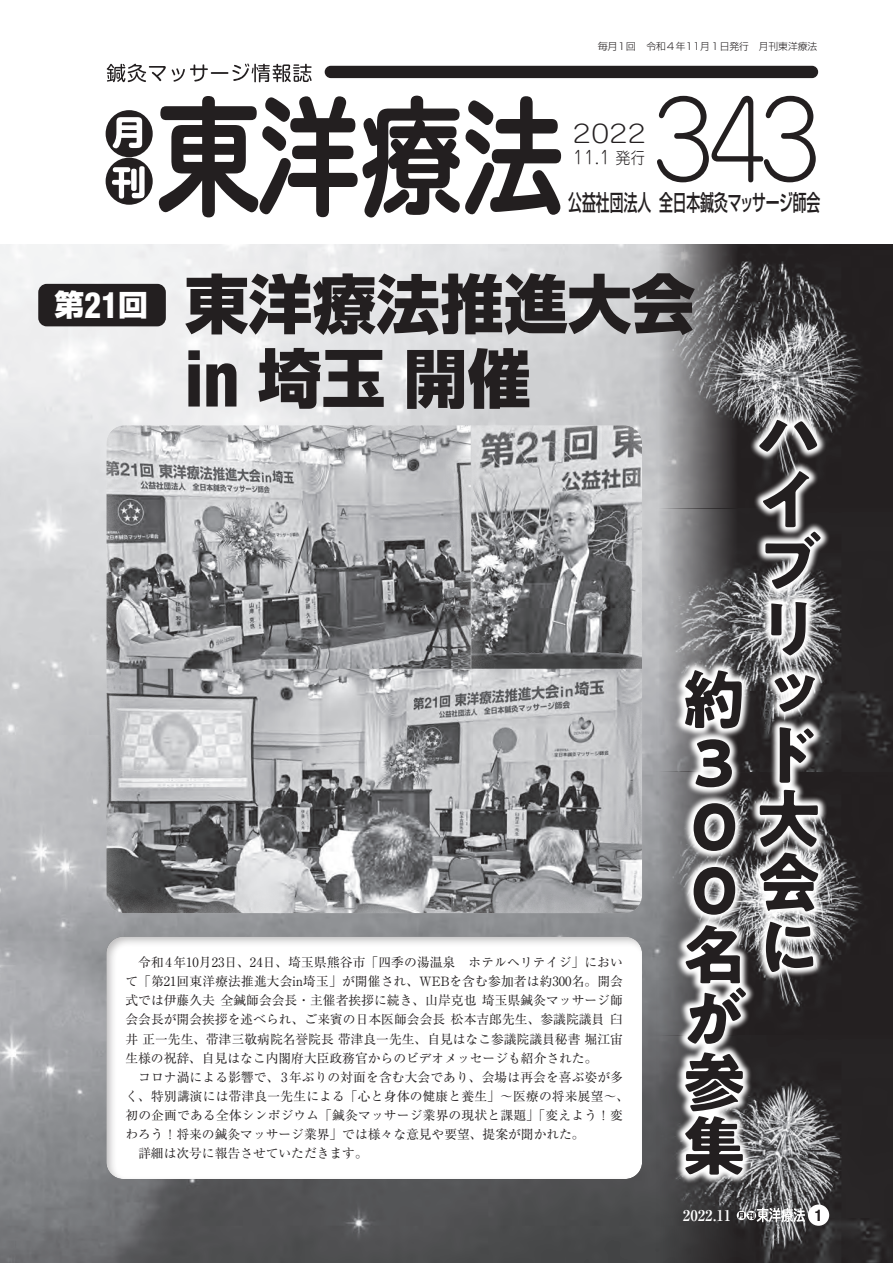
<style>
.page{position:relative;width:893px;height:1263px;background:#fff}
.page>*{position:absolute;margin:0;border:0;box-sizing:border-box;transform-origin:0 0}
.t1{font:105px "Jun 101 Pro Light 90 msp RKSJ H";color:#231f20;scale:.96 1}
.t2{font:700 63.75px/63.8px "PA1 Gothic Std";color:#231f20}
.t3{font:800 63.75px/74.4px "Shin Go Pro";color:#231f20}
.t4{font:800 29.7px "Shin Go Pro";color:#fff}
.t5{font:24.3px "Jun 101 Pro Light 90 msp RKSJ H";color:#231f20;scale:1.2 1}
.t6{font:22.35px "Shin Go Pro Medium 90 msp RKSJ H";color:#231f20;scale:.62 1}
.t7{font:17.55px "Jun 101 Pro Light 90 msp RKSJ H";color:#231f20}
.t8{font:700 condensed 15.9px "Helvetica Neue LT Std";color:#231f20}
.t9{font:700 14.85px "Ryumin Pro";color:#fff}
.t10{font:12.75px/19.2px "Ryumin Pro";letter-spacing:.01em;color:#231f20;text-align:justify}
.t11{font:9.75px "Shin Go Pro Light 90 msp RKSJ H";color:#231f20;scale:1.05 1}
.s1{font-size:16.2px}
.s2{font-family:"Helvetica Neue LT Std";font-stretch:condensed;font-size:36.3px}
.s3{font-family:"Helvetica Neue LT Std";font-stretch:condensed;font-size:77.85px}
</style>
<div class="page">
<img style="left:0;top:244px;width:657px;height:1019px">
<img style="left:657px;top:244px;width:236px;height:1019px">
<div style="left:38px;top:284px;width:128px;height:42px;background:#231f20;border-radius:9px"></div>
<svg style="left:675px;top:410px;width:155px;height:775px"></svg>
<div style="left:808px;top:1204px;width:21px;height:22px;background:#fff;border-radius:50%"></div>
<svg style="left:738px;top:1208px;width:67px;height:14px"></svg>
<div style="left:106px;top:110px;width:47px;height:47px;background:#231f20;border-radius:50%"></div>
<div style="left:106px;top:158px;width:47px;height:47px;background:#231f20;border-radius:50%"></div>
<svg style="left:107px;top:64px;width:59px;height:18px"></svg>
<svg style="left:172px;top:64px;width:140px;height:18px"></svg>
<svg style="left:113px;top:117px;width:29px;height:31px"></svg>
<svg style="left:112px;top:166px;width:33px;height:33px"></svg>
<svg style="left:159px;top:96px;width:402px;height:121px"></svg>
<div style="left:325px;top:66px;width:493px;height:12px;background:#231f20;border-radius:6px"></div>
<div style="left:104px;top:933px;width:538px;height:249px;background:#fff"></div>
<div style="left:104px;top:424px;width:540px;height:489px;background:#fff;opacity:.3"></div>
<p class="t11" style="left:598px;top:38px;width:210px">毎月１回　令和４年11月１日発行　月刊東洋療法</p>
<h3 class="t5" style="left:573px;top:114px;width:63px">2022</h3>
<h3 class="t7" style="left:573px;top:143px;width:74px">11.1 <span class="s1">発行</span></h3>
<h1 class="t1" style="left:652px;top:57px;width:179px">343</h1>
<h3 class="t4" style="left:54px;top:282px;width:95px">第<span class="s2">21</span>回</h3>
<h3 class="t6" style="left:568px;top:184px;width:408px">公益社団法人全日本鍼灸マッサージ師会</h3>
<h2 class="t3" style="left:185px;top:260px;width:512px">東洋療法推進大会<span class="s3">in</span> 埼玉開催</h2>
<p class="t10" style="left:125px;top:952px;width:499px;text-indent:13px">令和4年10月23日、24日、埼玉県熊谷市「四季の湯温泉　ホテルヘリテイジ」において「第21回東洋療法推進大会in埼玉」が開催され、WEBを含む参加者は約300名。開会式では伊藤久夫 全鍼師会会長・主催者挨拶に続き、山岸克也 埼玉県鍼灸マッサージ師会会長が開会挨拶を述べられ、ご来賓の日本医師会会長 松本吉郎先生、参議院議員 臼井 正一先生、帯津三敬病院名誉院長 帯津良一先生、自見はなこ参議院議員秘書 堀江宙生様の祝辞、自見はなこ内閣府大臣政務官からのビデオメッセージも紹介された。</p>
<p class="t10" style="left:138px;top:1066px;width:486px">コロナ渦による影響で、3年ぶりの対面を含む大会であり、会場は再会を喜ぶ姿が多</p>
<p class="t10" style="left:125px;top:1086px;width:505px">く、特別講演には帯津良一先生による「心と身体の健康と養生」～医療の将来展望～、</p>
<p class="t10" style="left:125px;top:1105px;width:499px">初の企画である全体シンポジウム「鍼灸マッサージ業界の現状と課題」「変えよう！変</p>
<p class="t10" style="left:125px;top:1124px;width:461px">わろう！将来の鍼灸マッサージ業界」では様々な意見や要望、提案が聞かれた。</p>
<p class="t10" style="left:138px;top:1143px;width:231px">詳細は次号に報告させていただきます。</p>
<h2 class="t2" style="left:682px;top:675px;width:65px">約<br>３<br>０<br>０名が参集</h2>
<h2 class="t2" style="left:757px;top:412px;width:65px">ハイブリッド大会に</h2>
<p class="t9" style="left:683px;top:1203px;width:50px">2022.11</p>
<p class="t8" style="left:815px;top:1206px;width:9px">1</p>
</div>
